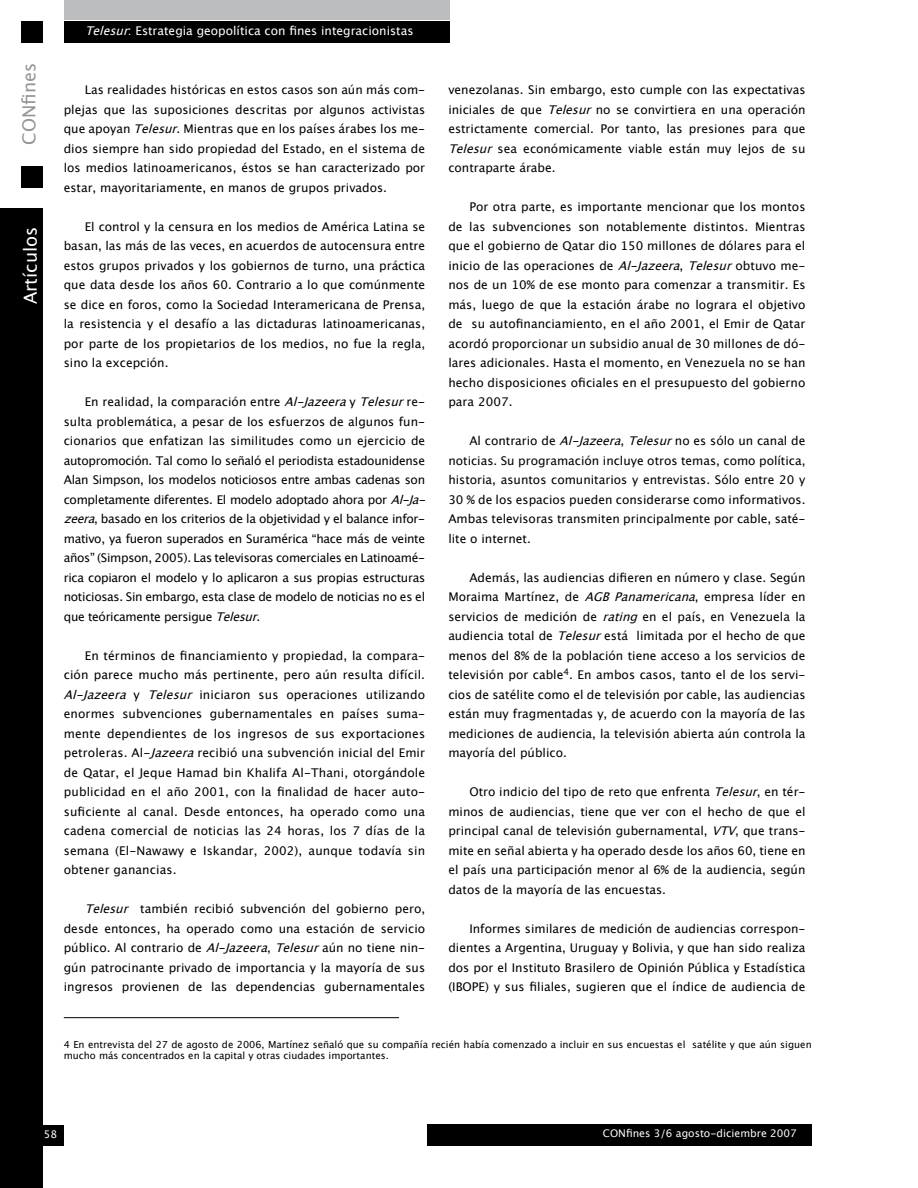
<style>
.page{position:relative;width:918px;height:1188px;background:#fff}
.page>*{position:absolute;margin:0;border:0;box-sizing:border-box;transform-origin:0 0}
.t1{font:18px "Lucida Grande";color:#fff}
.t2{font:18px "Lucida Grande";color:#939598}
.t3{font:12px/19.5px "Lucida Grande";color:#000;text-align:justify}
.t4{font:12px/19.5px "Lucida Grande";letter-spacing:-.025em;color:#000}
.t5{font:12px "Lucida Grande";color:#fff}
.t6{font:10.5px "Lucida Grande";color:#fcfcfc}
.t7{font:9.75px/11.7px "Lucida Grande";color:#000}
.s1{font-style:italic}
</style>
<div class="page">
<div style="left:0;top:209px;width:43px;height:979px;background:#000"></div>
<div style="left:64px;top:21px;width:386px;height:21px;background:#000"></div>
<div style="left:64px;top:0;width:385px;height:19px;background:#bcbdbf"></div>
<div style="left:21px;top:21px;width:22px;height:21px;background:#000"></div>
<div style="left:21px;top:166px;width:22px;height:21px;background:#000"></div>
<div style="left:428px;top:1124px;width:384px;height:21px;background:#000"></div>
<div style="left:22px;top:1125px;width:42px;height:20px;background:#000"></div>
<hr style="left:64px;top:1017px;width:335px;height:1px;background:#000">
<h1 class="t2" style="left:19px;top:145px;width:83px;rotate:-90deg">CONfines</h1>
<h1 class="t1" style="left:20px;top:304px;width:79px;rotate:-90deg">Artículos</h1>
<p class="t5" style="left:85px;top:24px;width:330px"><span class="s1">Telesur</span>: Estrategia geopolítica con fines integracionistas</p>
<p class="t3" style="left:64px;top:81px;width:363px;text-indent:21px">Las realidades históricas en estos casos son aún más com&shy;plejas que las suposiciones descritas por algunos activistas que apoyan <span class="s1">Telesur</span>. Mientras que en los países árabes los me&shy;dios siempre han sido propiedad del Estado, en el sistema de los medios latinoamericanos, éstos se han caracterizado por estar, mayoritariamente, en manos de grupos privados.</p>
<p class="t3" style="left:64px;top:217px;width:363px;text-indent:21px">El control y la censura en los medios de América Latina se basan, las más de las veces, en acuerdos de autocensura entre estos grupos privados y los gobiernos de turno, una práctica que data desde los años 60. Contrario a lo que comúnmente se dice en foros, como la Sociedad Interamericana de Prensa, la resistencia y el desafío a las dictaduras latinoamericanas, por parte de los propietarios de los medios, no fue la regla, sino la excepción.</p>
<p class="t4" style="left:64px;top:393px;width:369px;text-indent:21px">En realidad, la comparación entre <span class="s1">Al-Jazeera</span>y <span class="s1">Telesur</span>re&shy;sulta problemática, a pesar de los esfuerzos de algunos fun&shy;cionarios que enfatizan las similitudes como un ejercicio de autopromoción. Tal como lo señaló el periodista estadounidense Alan Simpson, los modelos noticiosos entre ambas cadenas son completamente diferentes. El modelo adoptado ahora por <span class="s1">Al-Ja&shy;zeera</span>, basado en los criterios de la objetividad y el balance infor&shy;mativo, ya fueron superados en Suramérica “hace más de veinte años” (Simpson, 2005). Las televisoras comerciales en Latinoamé&shy;rica copiaron el modelo y lo aplicaron a sus propias estructuras noticiosas. Sin embargo, esta clase de modelo de noticias no es el que teóricamente persigue <span class="s1">Telesur</span>.</p>
<p class="t3" style="left:64px;top:646px;width:363px;text-indent:21px">En términos de financiamiento y propiedad, la compara&shy;ción parece mucho más pertinente, pero aún resulta difícil.<br><span class="s1">Al-Jazeera</span> y <span class="s1">Telesur</span> iniciaron sus operaciones utilizando enormes subvenciones gubernamentales en países suma&shy;mente dependientes de los ingresos de sus exportaciones petroleras. Al-<span class="s1">Jazeera</span>recibió una subvención inicial del Emir de Qatar, el Jeque Hamad bin Khalifa Al-Thani, otorgándole publicidad en el año 2001, con la finalidad de hacer auto&shy;suficiente al canal. Desde entonces, ha operado como una cadena comercial de noticias las 24 horas, los 7 días de la semana (El-Nawawy e Iskandar, 2002), aunque todavía sin obtener ganancias.</p>
<p class="t3" style="left:64px;top:900px;width:363px;text-indent:21px"><span class="s1">Telesur</span> también recibió subvención del gobierno pero, desde entonces, ha operado como una estación de servicio público. Al contrario de <span class="s1">Al-Jazeera</span>, <span class="s1">Telesur</span>aún no tiene nin&shy;gún patrocinante privado de importancia y la mayoría de sus ingresos provienen de las dependencias gubernamentales</p>
<p class="t3" style="left:448px;top:81px;width:359px">venezolanas. Sin embargo, esto cumple con las expectativas iniciales de que <span class="s1">Telesur</span>no se convirtiera en una operación estrictamente comercial. Por tanto, las presiones para que <span class="s1">Telesur</span>sea económicamente viable están muy lejos de su contraparte árabe.</p>
<p class="t3" style="left:448px;top:198px;width:359px;text-indent:21px">Por otra parte, es importante mencionar que los montos de las subvenciones son notablemente distintos. Mientras que el gobierno de Qatar dio 150 millones de dólares para el inicio de las operaciones de <span class="s1">Al-Jazeera</span>, <span class="s1">Telesur</span>obtuvo me&shy;nos de un 10% de ese monto para comenzar a transmitir. Es más, luego de que la estación árabe no lograra el objetivo de su autofinanciamiento, en el año 2001, el Emir de Qatar acordó proporcionar un subsidio anual de 30 millones de dó&shy;lares adicionales. Hasta el momento, en Venezuela no se han hecho disposiciones oficiales en el presupuesto del gobierno para 2007.</p>
<p class="t3" style="left:448px;top:432px;width:359px;text-indent:21px">Al contrario de <span class="s1">Al-Jazeera</span>, <span class="s1">Telesur</span>no es sólo un canal de noticias. Su programación incluye otros temas, como política, historia, asuntos comunitarios y entrevistas. Sólo entre 20 y 30 % de los espacios pueden considerarse como informativos.<br>Ambas televisoras transmiten principalmente por cable, saté&shy;lite o internet.</p>
<p class="t3" style="left:448px;top:568px;width:359px;text-indent:21px">Además, las audiencias difieren en número y clase. Según Moraima Martínez, de <span class="s1">AGBPanamericana</span>, empresa líder en servicios de medición de <span class="s1">rating</span>en el país, en Venezuela la audiencia total de <span class="s1">Telesur</span>está limitada por el hecho de que menos del 8% de la población tiene acceso a los servicios de televisión por cable<sup>4</sup>. En ambos casos, tanto el de los servi&shy;cios de satélite como el de televisión por cable, las audiencias están muy fragmentadas y, de acuerdo con la mayoría de las mediciones de audiencia, la televisión abierta aún controla la mayoría del público.</p>
<p class="t3" style="left:448px;top:783px;width:359px;text-indent:21px">Otro indicio del tipo de reto que enfrenta <span class="s1">Telesur</span>, en tér&shy;minos de audiencias, tiene que ver con el hecho de que el principal canal de televisión gubernamental, <span class="s1">VTV</span>, que trans&shy;mite en señal abierta y ha operado desde los años 60, tiene en el país una participación menor al 6% de la audiencia, según datos de la mayoría de las encuestas.</p>
<p class="t3" style="left:448px;top:919px;width:359px;text-indent:21px">Informes similares de medición de audiencias correspon&shy;dientes a Argentina, Uruguay y Bolivia, y que han sido realiza dos por el Instituto Brasilero de Opinión Pública y Estadística (IBOPE) y sus filiales, sugieren que el índice de audiencia de</p>
<p class="t7" style="left:64px;top:1038px;width:749px">4 En entrevista del 27 de agosto de 2006, Martínez señaló que su compañía recién había comenzado a incluir en sus encuestas el satélite y que aún siguen mucho más concentrados en la capital y otras ciudades importantes.</p>
<p class="t6" style="left:44px;top:1128px;width:15px">58</p>
<p class="t6" style="left:603px;top:1127px;width:196px">CONfines 3/6 agosto-diciembre 2007</p>
</div>
